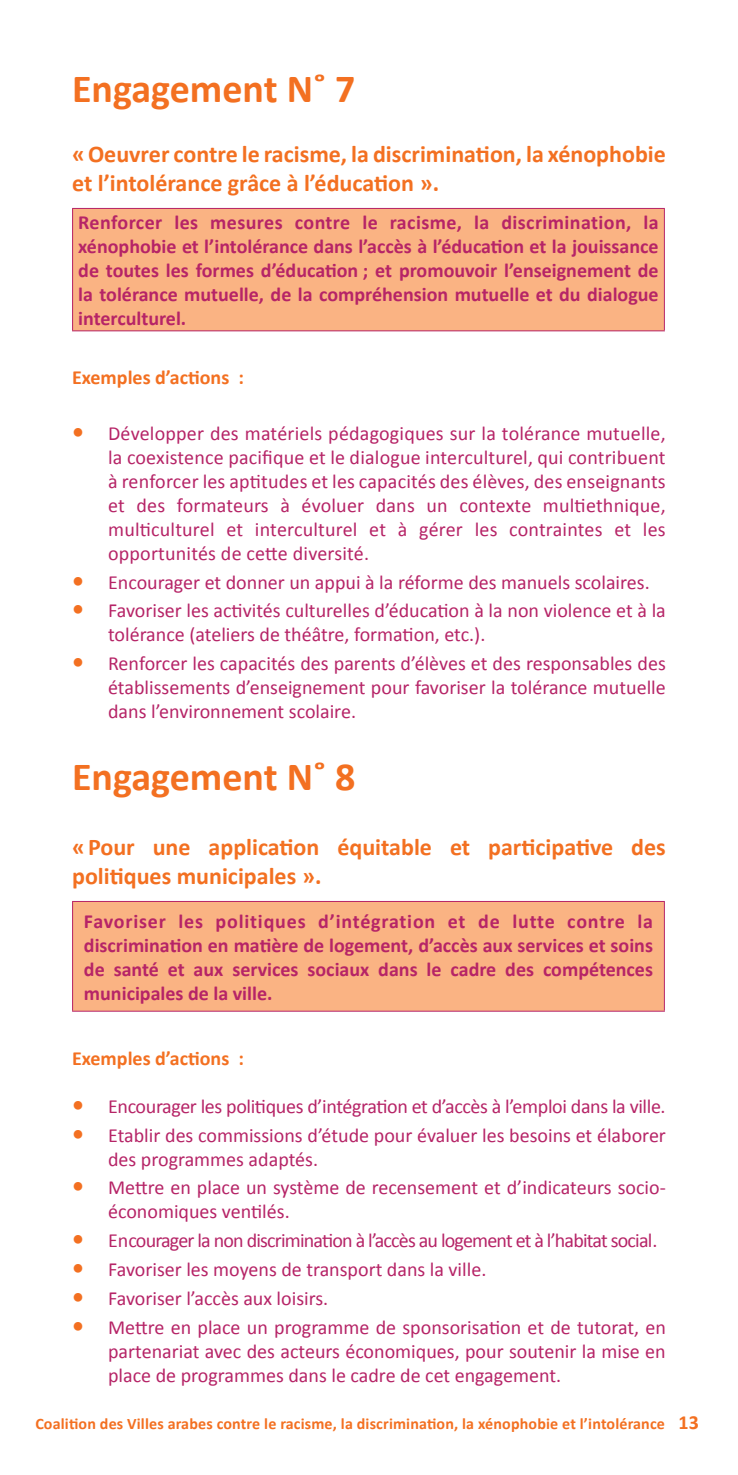
<style>
.page{position:relative;width:738px;height:1475px;background:#fff}
.page>*{position:absolute;margin:0;border:0;box-sizing:border-box;transform-origin:0 0}
.t1{font:700 40px "Calibri";color:#f37021}
.t2{font:700 24px/28.8px "Calibri";color:#f37021}
.t3{font:20px/24px "Calibri";color:#b62467;text-align:justify}
.t4{font:700 20px/24px "Calibri";color:#b62467;text-align:justify}
.t5{font:20px "Calibri";letter-spacing:-.02em;color:#b62467}
.t6{font:20px "Calibri";letter-spacing:-.04em;color:#b62467}
.t7{font:700 20px "Calibri";color:#f37021}
.t8{font:700 16px "Calibri";letter-spacing:.01em;color:#f37021}
.s1{font-weight:700;font-size:24px;color:#f37021}
.s2{font-size:20px}
</style>
<div class="page">
<div style="left:72px;top:208px;width:592px;height:123px;background:#fab383"></div>
<hr style="left:72px;top:208px;width:592px;height:1px;background:#b62467">
<hr style="left:72px;top:209px;width:1px;height:121px;background:#b62467">
<hr style="left:663px;top:209px;width:1px;height:121px;background:#b62467">
<hr style="left:72px;top:330px;width:592px;height:1px;background:#b62467">
<div style="left:72px;top:901px;width:592px;height:110px;background:#fab383"></div>
<hr style="left:72px;top:900px;width:592px;height:1px;background:#b62467">
<hr style="left:72px;top:901px;width:1px;height:109px;background:#b62467">
<hr style="left:663px;top:901px;width:1px;height:109px;background:#b62467">
<hr style="left:72px;top:1010px;width:592px;height:1px;background:#b62467">
<h1 class="t1" style="left:72px;top:64px;width:285px">Engagement N˚ 7</h1>
<p class="t2" style="left:72px;top:139px;width:595px">«Oeuvrer contre le racisme, la discrimination, la xénophobie et l’intolérance grâce à l’éducation ».</p>
<p class="t4" style="left:78px;top:209px;width:581px">Renforcer les mesures contre le racisme, la discrimination, la xénophobie et l’intolérance dans l’accès à l’éducation et la jouissance de toutes les formes d’éducation ; et promouvoir l’enseignement de la tolérance mutuelle, de la compréhension mutuelle et du dialogue interculturel.</p>
<p class="t7" style="left:72px;top:365px;width:173px">Exemples d’actions :</p>
<p class="t3" style="left:108px;top:420px;width:558px;text-indent:-36px"><span class="s1">•</span> Développer des matériels pédagogiques sur la tolérance mutuelle, la coexistence pacifique et le dialogue interculturel, qui contribuent à renforcer les aptitudes et les capacités des élèves, des enseignants et des formateurs à évoluer dans un contexte multiethnique, multiculturel et interculturel et à gérer les contraintes et les opportunités de cette diversité.</p>
<p class="t3" style="left:72px;top:569px;width:578px"><span class="s1">•</span> Encourager et donner un appui à la réforme des manuels scolaires.</p>
<p class="t3" style="left:108px;top:597px;width:558px;text-indent:-36px"><span class="s1">•</span> Favoriser les activités culturelles d’éducation à la non violence et à la tolérance (ateliers de théâtre, formation, etc.).</p>
<p class="t3" style="left:108px;top:650px;width:558px;text-indent:-36px"><span class="s1">•</span> Renforcer les capacités des parents d’élèves et des responsables des établissements d’enseignement pour favoriser la tolérance mutuelle dans l’environnement scolaire.</p>
<h1 class="t1" style="left:72px;top:752px;width:285px">Engagement N˚ 8</h1>
<p class="t2" style="left:72px;top:831px;width:595px">«Pour une application équitable et participative des politiques municipales ».</p>
<p class="t4" style="left:84px;top:908px;width:570px">Favoriser les politiques d’intégration et de lutte contre la discrimination en matière de logement, d’accès aux services et soins de santé et aux services sociaux dans le cadre des compétences municipales de la ville.</p>
<p class="t7" style="left:72px;top:1045px;width:173px">Exemples d’actions :</p>
<p class="t5" style="left:72px;top:1093px;width:594px"><span class="s1">•</span> Encourager les politiques d’intégration et d’accès à l’emploi dans la ville.</p>
<p class="t3" style="left:108px;top:1121px;width:559px;text-indent:-36px"><span class="s1">•</span> Etablir des commissions d’étude pour évaluer les besoins et élaborer des programmes adaptés.</p>
<p class="t3" style="left:108px;top:1174px;width:558px;text-indent:-36px"><span class="s1">•</span> Mettre en place un système de recensement et d’indicateurs socio&shy;économiques ventilés.</p>
<p class="t6" style="left:72px;top:1227px;width:586px"><span class="s1">•</span> Encourager la non discrimination à l’accès au logement et à l’habitat social.</p>
<p class="t3" style="left:72px;top:1256px;width:415px"><span class="s1">•</span> Favoriser les moyens de transport dans la ville.</p>
<p class="t3" style="left:72px;top:1284px;width:257px"><span class="s1">•</span> Favoriser l’accès aux loisirs.</p>
<p class="t3" style="left:108px;top:1313px;width:558px;text-indent:-36px"><span class="s1">•</span> Mettre en place un programme de sponsorisation et de tutorat, en partenariat avec des acteurs économiques, pour soutenir la mise en place de programmes dans le cadre de cet engagement.</p>
<p class="t8" style="left:35px;top:1413px;width:664px">Coalition des Villes arabes contre le racisme, la discrimination, la xénophobie et l’intolérance <span class="s2">13</span></p>
</div>
